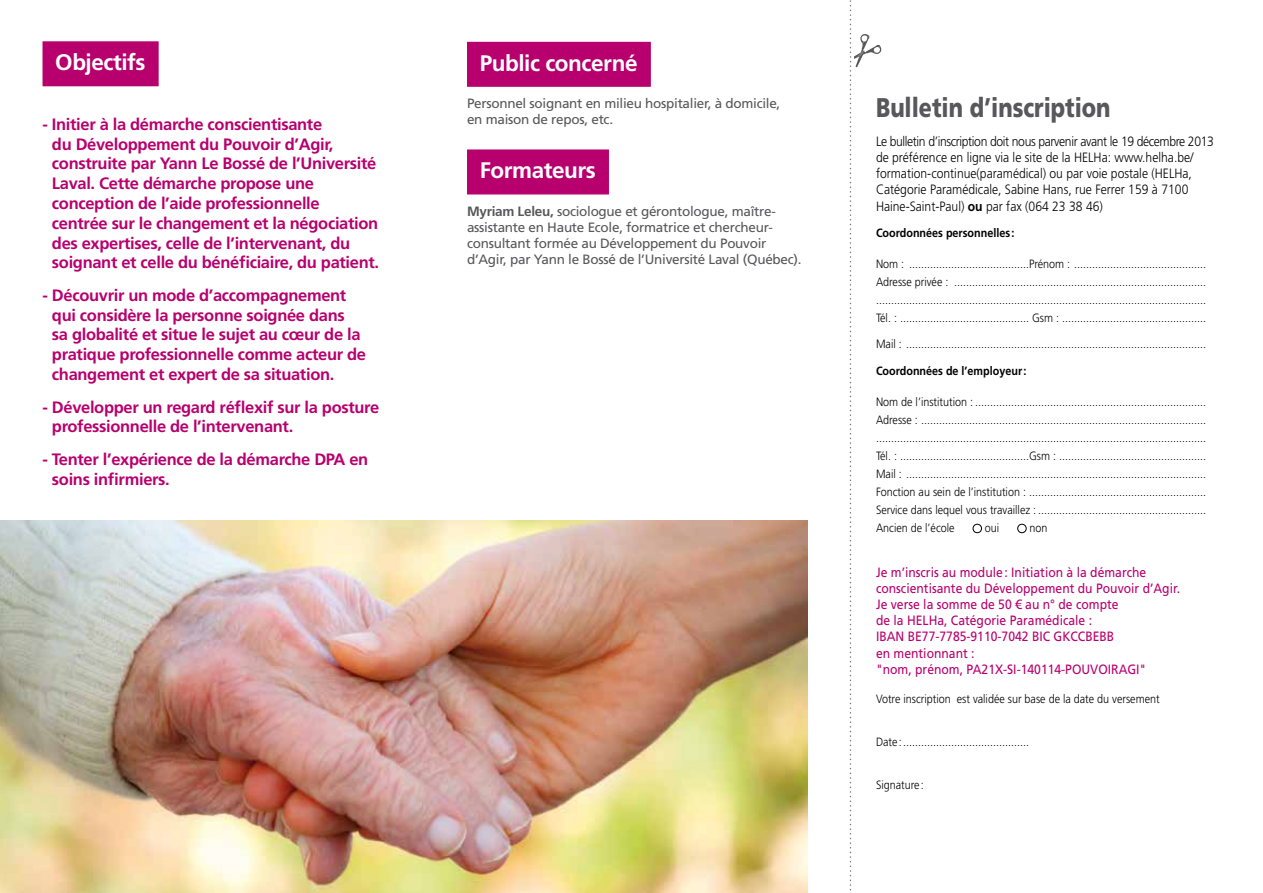
<style>
.page{position:relative;width:1263px;height:893px;background:#fff}
.page>*{position:absolute;margin:0;border:0;box-sizing:border-box;transform-origin:0 0}
.t1{font:900 27px "Frutiger LT Std";color:#58585a;scale:.8 1}
.t2{font:700 22.5px "Frutiger";letter-spacing:-.02em;color:#fff}
.t3{font:700 16.5px/19.8px "Frutiger";letter-spacing:-.02em;color:#b7006e}
.t4{font:300 13.5px/16.2px "Frutiger LT Std";color:#000;scale:.9 1}
.t5{font:13.5px/16.2px "Frutiger";letter-spacing:-.02em;color:#58585a}
.t6{font:13.5px/16.2px "Frutiger LT Std";color:#b7006e;scale:.9 1}
.t7{font:300 12px/18px "Frutiger LT Std";color:#000;text-align:justify;scale:.9 1}
.t8{font:700 12px "Frutiger LT Std";color:#000;scale:.9 1}
.s1{font-weight:700}
</style>
<div class="page">
<div style="left:43px;top:41px;width:116px;height:45px;background:#b7006e"></div>
<div style="left:973px;top:524px;width:9px;height:9px;border:1px solid #000;border-radius:50%"></div>
<div style="left:1017px;top:524px;width:9px;height:9px;border:1px solid #000;border-radius:50%"></div>
<svg style="left:849px;top:0;width:32px;height:891px"></svg>
<div style="left:467px;top:42px;width:184px;height:45px;background:#b7006e"></div>
<div style="left:467px;top:149px;width:142px;height:45px;background:#b7006e"></div>
<img style="left:0;top:521px;width:808px;height:372px">
<h2 class="t2" style="left:55px;top:49px;width:92px">Objectifs</h2>
<p class="t3" style="left:52px;top:114px;width:329px;text-indent:-9px">- Initier à la démarche conscientisante<br>du Développement du Pouvoir d’Agir, construite par Yann Le Bossé de l’Université Laval. Cette démarche propose une conception de l’aide professionnelle centrée sur le changement et la négociation des expertises, celle de l’intervenant, du soignant et celle du bénéficiaire, du patient.</p>
<h3 class="t3" style="left:52px;top:285px;width:316px;text-indent:-9px">- Découvrir un mode d’accompagnement qui considère la personne soignée dans<br>sa globalité et situe le sujet au cœur de la pratique professionnelle comme acteur de changement et expert de sa situation.</h3>
<h3 class="t3" style="left:52px;top:397px;width:329px;text-indent:-9px">- Développer un regard réflexif sur la posture professionnelle de l’intervenant.</h3>
<h3 class="t3" style="left:52px;top:449px;width:318px;text-indent:-9px">- Tenter l’expérience de la démarche DPA en soins infirmiers.</h3>
<h2 class="t2" style="left:480px;top:50px;width:159px">Public concerné</h2>
<p class="t5" style="left:467px;top:95px;width:315px">Personnel soignant en milieu hospitalier, à domicile, en maison de repos, etc.</p>
<h2 class="t2" style="left:480px;top:157px;width:117px">Formateurs</h2>
<p class="t5" style="left:467px;top:203px;width:336px"><span class="s1">Myriam Leleu,</span> sociologue et gérontologue, maître&shy;assistante en Haute Ecole, formatrice et chercheur&shy;consultant formée au Développement du Pouvoir d’Agir, par Yann le Bossé de l’Université Laval (Québec).</p>
<h1 class="t1" style="left:876px;top:91px;width:295px">Bulletin d’inscription</h1>
<p class="t4" style="left:876px;top:133px;width:377px">Le bulletin d’inscription doit nous parvenir avant le 19 décembre 2013 de préférence en ligne via le site de la HELHa: www.helha.be/ formation-continue(paramédical) ou par voie postale (HELHa, Catégorie Paramédicale, Sabine Hans, rue Ferrer 159 à 7100<br>Haine-Saint-Paul) <span class="s1">ou</span> par fax (064 23 38 46)</p>
<p class="t8" style="left:876px;top:226px;width:155px">Coordonnées personnelles :</p>
<p class="t7" style="left:876px;top:255px;width:368px">Nom : ........................................Prénom : ............................................<br>Adresse privée : .................................................................................... ..............................................................................................................<br>Tél. : ........................................... Gsm : ................................................</p>
<p class="t7" style="left:876px;top:335px;width:368px">Mail : ....................................................................................................</p>
<p class="t8" style="left:876px;top:364px;width:169px">Coordonnées de l’employeur:</p>
<p class="t7" style="left:876px;top:393px;width:368px">Nom de l’institution : .............................................................................<br>Adresse : ............................................................................................... ..............................................................................................................<br>Tél. : ...........................................Gsm : .................................................<br>Mail : ....................................................................................................<br>Fonction au sein de l’institution : ...........................................................<br>Service dans lequel vous travaillez : ........................................................<br>Ancien de l’école</p>
<p class="t7" style="left:985px;top:519px;width:18px">oui</p>
<p class="t7" style="left:1029px;top:519px;width:22px">non</p>
<p class="t6" style="left:876px;top:564px;width:339px">Je m’inscris au module: Initiation à la démarche conscientisante du Développement du Pouvoir d’Agir.<br>Je verse la somme de 50 € au n° de compte<br>de la HELHa, Catégorie Paramédicale :<br>IBAN BE77-7785-9110-7042 BIC GKCCBEBB<br>en mentionnant :<br>"nom, prénom, PA21X-SI-140114-POUVOIRAGI"</p>
<p class="t7" style="left:876px;top:690px;width:317px">Votre inscription est validée sur base de la date du versement</p>
<p class="t7" style="left:876px;top:733px;width:172px">Date:..........................................</p>
<p class="t7" style="left:876px;top:776px;width:55px">Signature :</p>
</div>
